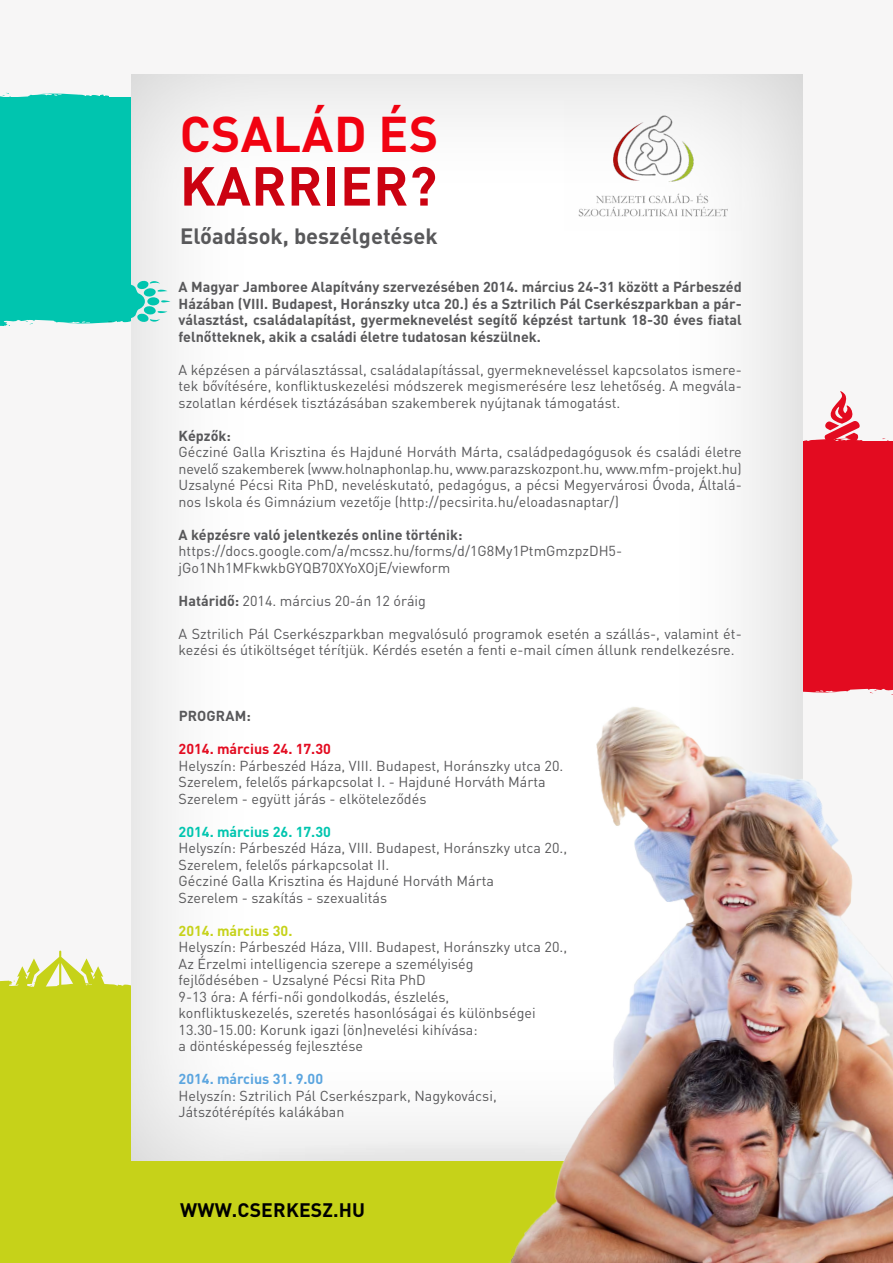
<style>
.page{position:relative;width:893px;height:1263px;background:#fff}
.page>*{position:absolute;margin:0;border:0;box-sizing:border-box;transform-origin:0 0}
.t1{font:700 54px "DIN Pro";letter-spacing:.01em;color:#cb0211}
.t2{font:700 49.5px "DIN Pro";letter-spacing:.01em;color:#f10211}
.t3{font:700 21.9px "DIN Pro";color:#58585a}
.t4{font:700 19.35px "DIN Pro";letter-spacing:.01em;color:#000}
.t5{font:14.25px/16.5px "DIN Pro";color:#58585a}
.t6{font:700 14.25px/16.5px "DIN Pro";color:#58585a;text-align:justify}
.t7{font:700 14.25px "DIN Pro";color:#e30b20}
.t8{font:700 14.25px "DIN Pro";color:#00c5af}
.t9{font:700 14.25px "DIN Pro";color:#5ba5df}
.t10{font:700 14.25px "DIN Pro";color:#c6d219}
.s1{font-weight:700}
</style>
<div class="page">
<div style="left:0;top:0;width:893px;height:1031px;background:#f7f6f6"></div>
<div style="left:0;top:97px;width:170px;height:220px;background:#00c5af"></div>
<div style="left:320px;top:442px;width:573px;height:245px;background:#e30b20"></div>
<div style="left:0;top:991px;width:893px;height:217px;background:#c6d219"></div>
<svg style="left:0;top:92px;width:109px;height:5px"></svg>
<div style="left:48px;top:96px;width:61px;height:6px;background:#00c5af"></div>
<svg style="left:815px;top:687px;width:78px;height:7px"></svg>
<div style="left:767px;top:685px;width:63px;height:5px;background:#e30b20"></div>
<svg style="left:815px;top:391px;width:78px;height:51px"></svg>
<svg style="left:0;top:950px;width:119px;height:41px"></svg>
<div style="left:119px;top:63px;width:696px;height:1122px;background:#000;opacity:.21"></div>
<div style="left:202px;top:1140px;width:522px;height:39px;background:#e9e9e9;border-radius:50%"></div>
<div style="left:0;top:1161px;width:893px;height:102px;background:#c6d219"></div>
<img style="left:499px;top:694px;width:394px;height:569px">
<svg style="left:0;top:279px;width:170px;height:49px"></svg>
<img style="left:564px;top:100px;width:178px;height:130px">
<h2 class="t2" style="left:180px;top:100px;width:260px">Család és</h2>
<h1 class="t1" style="left:180px;top:149px;width:259px">karrier?</h1>
<h3 class="t3" style="left:180px;top:221px;width:259px">Előadások, beszélgetések</h3>
<p class="t6" style="left:179px;top:278px;width:565px">A Magyar Jamboree Alapítvány szervezésében 2014. március 24-31 között a Párbeszéd Házában (VIII . Budapest, H oránszky utca 20.) és a Sztrilich Pál Cserkészparkban a pár&shy;választást, családalapítást, gyermeknevelést segítő képzést tartunk 18-30 éves fiatal felnőtteknek, akik a családi életre tudatosan készülnek.</p>
<p class="t5" style="left:179px;top:361px;width:565px;text-align:justify">A képzésen a párválasztással, családalapítással, gyermekneveléssel kapcsolatos ismere&shy;tek bővítésére, konfliktuskezelési módszerek megismerésére lesz lehetőség. A megvála&shy;szolatlan kérdések tisztázásában szakemberek nyújtanak támogatást.</p>
<p class="t6" style="left:179px;top:427px;width:54px">Képzők:</p>
<p class="t5" style="left:179px;top:443px;width:565px;text-align:justify">Gécziné Galla Krisztina és Hajduné Horváth Márta, családpedagógusok és családi életre nevelő szakemberek (www.holnaphonlap.hu, www.parazskozpont.hu, www.mfm-projekt.hu)<br>Uzsalyné Pécsi Rita PhD, neveléskutató, pedagógus, a pécsi Megyervárosi Óvoda, Általá&shy;nos Iskola és Gimnázium vezetője (http://pecsirita.hu/eloadasnaptar/)</p>
<p class="t6" style="left:179px;top:526px;width:285px">A képzésre való jelentkezés online történik:</p>
<p class="t5" style="left:179px;top:542px;width:445px">https://docs.google.com/a/mcssz.hu/forms/d/1G8My1PtmGmzpzDH5- jGo1Nh1MFkwkbGYQB70XYoXOjE/viewform</p>
<p class="t5" style="left:179px;top:592px;width:249px"><span class="s1">Határidő:</span> 2014. március 20-án 12 óráig</p>
<p class="t5" style="left:179px;top:625px;width:565px">A Sztrilich Pál Cserkészparkban megvalósuló programok esetén a szállás-, valamint ét&shy;kezési és útiköltséget térítjük. Kérdés esetén a fenti e-mail címen állunk rendelkezésre.</p>
<p class="t6" style="left:179px;top:707px;width:74px">Program :</p>
<p class="t7" style="left:179px;top:739px;width:154px">2014. március 24. 17.30</p>
<p class="t5" style="left:179px;top:757px;width:386px">Helyszín: Párbeszéd Háza, VIII. Budapest, Horánszky utca 20.<br>Szerelem, felelős párkapcsolat I. - Hajduné Horváth Márta<br>Szerelem - együtt járás - elköteleződés</p>
<p class="t8" style="left:179px;top:822px;width:154px">2014. március 26. 17.30</p>
<p class="t5" style="left:179px;top:839px;width:390px">Helyszín: Párbeszéd Háza, VIII. Budapest, Horánszky utca 20., Szerelem, felelős párkapcsolat II.<br>Gécziné Galla Krisztina és Hajduné Horváth Márta<br>Szerelem - szakítás - szexualitás</p>
<p class="t10" style="left:179px;top:921px;width:115px">2014. március 30.</p>
<p class="t5" style="left:179px;top:938px;width:390px">Helyszín: Párbeszéd Háza, VIII. Budapest, Horánszky utca 20., Az Érzelmi intelligencia szerepe a személyiség<br>fejlődésében - Uzsalyné Pécsi Rita PhD<br>9-13 óra: A férfi-női gondolkodás, észlelés, konfliktuskezelés, szeretés hasonlóságai és különbségei 13.30-15.00: Korunk igazi (ön)nevelési kihívása:<br>a döntésképesség fejlesztése</p>
<p class="t9" style="left:179px;top:1069px;width:146px">2014. március 31. 9.00</p>
<p class="t5" style="left:179px;top:1087px;width:320px">Helyszín: Sztrilich Pál Cserkészpark, Nagykovácsi,<br>Játszótérépítés kalákában</p>
<h3 class="t4" style="left:180px;top:1197px;width:187px">www.cserkesz.hu</h3>
</div>
